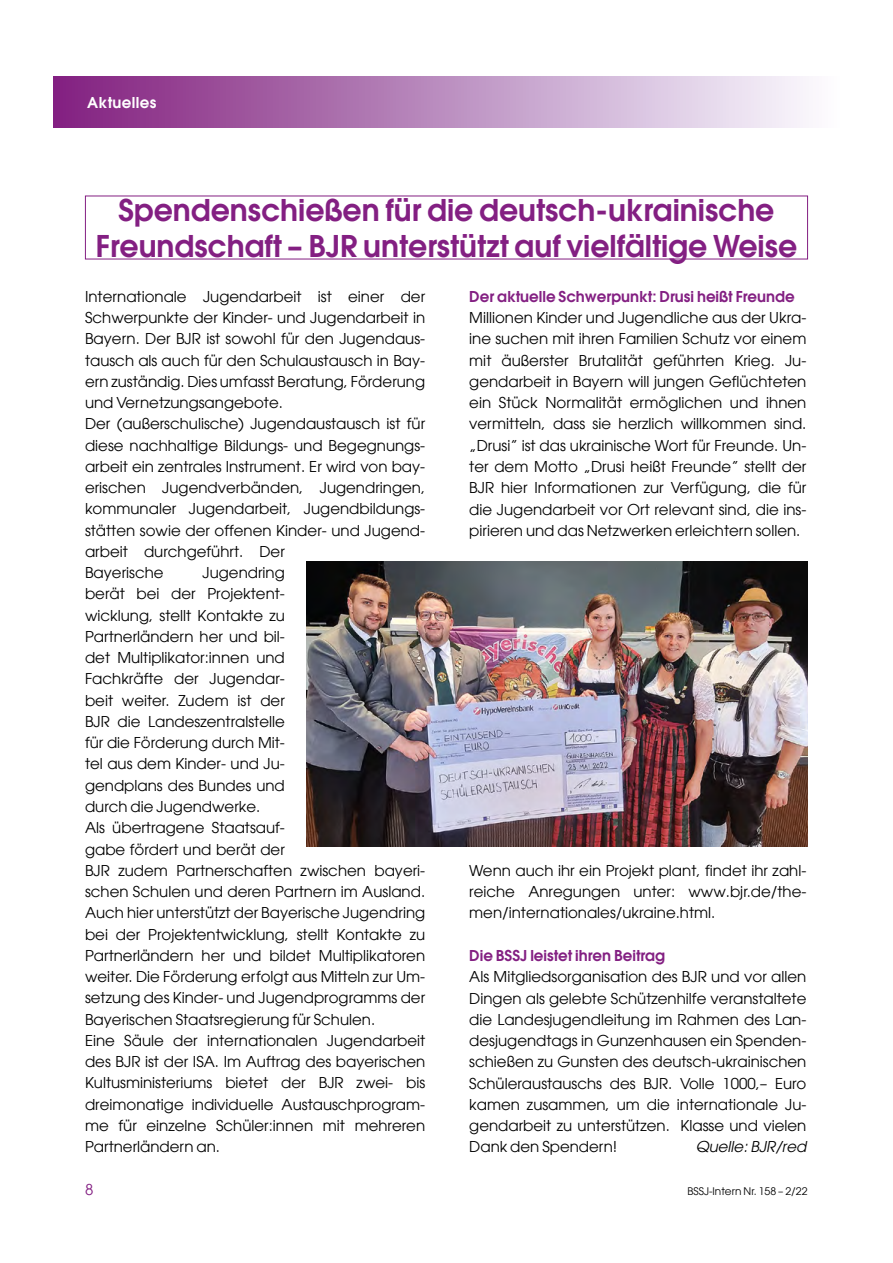
<style>
.page{position:relative;width:893px;height:1263px;background:#fff}
.page>*{position:absolute;margin:0;border:0;box-sizing:border-box;transform-origin:0 0}
.t1{font:600 30px/36px "Avant Garde LT";color:#831f82;text-align:center}
.t2{font:15px/21.3px "Avant Garde LT";color:#000;text-align:justify}
.t3{font:600 15px "Avant Garde LT";color:#831f82}
.t4{font:italic 15px "Avant Garde LT";color:#000}
.t5{font:600 15px "Avant Garde LT";letter-spacing:.025em;color:#fff}
.t6{font:15px "Avant Garde LT";color:#831f82}
.t7{font:10.5px "Avant Garde LT";color:#000}
</style>
<div class="page">
<div style="left:53px;top:77px;width:787px;height:51px;background:linear-gradient(to right,#801f7e,#faffff)"></div>
<img style="left:306px;top:561px;width:502px;height:285px">
<p class="t5" style="left:87px;top:92px;width:71px">Aktuelles</p>
<h1 class="t1" style="left:96px;top:191px;width:703px">Spendenschießen für die deutsch-ukrainische<br>Freundschaft – BJR unterstützt auf vielfältige Weise</h1>
<p class="t2" style="left:85px;top:286px;width:342px;text-align:left">Internationale Jugendarbeit ist einer der Schwerpunkte der Kinder- und Jugendarbeit in Bayern. Der BJR ist sowohl für den Jugendaus&shy;tausch als auch für den Schulaustausch in Bay&shy;ern zuständig. Dies umfasst Beratung, Förderung und Vernetzungsangebote.<br>Der (außerschulische) Jugendaustausch ist für diese nachhaltige Bildungs- und Begegnungs&shy;arbeit ein zentrales Instrument. Er wird von bay&shy;erischen Jugendverbänden, Jugendringen, kommunaler Jugendarbeit, Jugendbildungs&shy;stätten sowie der offenen Kinder- und Jugend&shy;arbeit durchgeführt. Der<br>Bayerische</p>
<p class="t2" style="left:85px;top:562px;width:342px;text-align:left;text-indent:117px">Jugendring<br>berät bei der Projektent-<br>wicklung, stellt Kontakte zu<br>Partnerländern her und bil-<br>det Multiplikator:innen und<br>Fachkräfte der Jugendar-<br>beit weiter. Zudem ist der<br>BJR die Landeszentralstelle<br>für die Förderung durch Mit-<br>tel aus dem Kinder- und Ju-<br>gendplans des Bundes und<br>durch die Jugendwerke.<br>Als übertragene Staatsauf-<br>gabe fördert und berät der<br>BJR zudem Partnerschaften zwischen bayeri&shy;schen Schulen und deren Partnern im Ausland.<br>Auch hier unterstützt der Bayerische Jugendring bei der Projektentwicklung, stellt Kontakte zu Partnerländern her und bildet Multiplikatoren weiter. Die Förderung erfolgt aus Mitteln zur Um&shy;setzung des Kinder- und Jugendprogramms der Bayerischen Staatsregierung für Schulen.<br>Eine Säule der internationalen Jugendarbeit des BJR ist der ISA. Im Auftrag des bayerischen Kultusministeriums bietet der BJR zwei- bis dreimonatige individuelle Austauschprogram&shy;me für einzelne Schüler:innen mit mehreren Partnerländern an.</p>
<p class="t3" style="left:469px;top:287px;width:327px">Der aktuelle Schwerpunkt: Drusi heißt Freunde</p>
<p class="t2" style="left:469px;top:307px;width:339px">Millionen Kinder und Jugendliche aus der Ukra&shy;ine suchen mit ihren Familien Schutz vor einem mit äußerster Brutalität geführten Krieg. Ju&shy;gendarbeit in Bayern will jungen Geflüchteten ein Stück Normalität ermöglichen und ihnen vermitteln, dass sie herzlich willkommen sind. „Drusi” ist das ukrainische Wort für Freunde. Un&shy;ter dem Motto „Drusi heißt Freunde” stellt der BJR hier Informationen zur Verfügung, die für die Jugendarbeit vor Ort relevant sind, die ins&shy;pirieren und das Netzwerken erleichtern sollen.</p>
<p class="t2" style="left:469px;top:860px;width:339px">Wenn auch ihr ein Projekt plant, findet ihr zahl&shy;reiche Anregungen unter: www.bjr.de/the&shy;men/internationales/ukraine.html.</p>
<p class="t3" style="left:469px;top:946px;width:197px">Die BSSJ leistet ihren Beitrag</p>
<p class="t2" style="left:469px;top:966px;width:339px">Als Mitgliedsorganisation des BJR und vor allen Dingen als gelebte Schützenhilfe veranstaltete die Landesjugendleitung im Rahmen des Lan&shy;desjugendtags in Gunzenhausen ein Spenden&shy;schießen zu Gunsten des deutsch-ukrainischen Schüleraustauschs des BJR. Volle 1000,– Euro kamen zusammen, um die internationale Ju&shy;gendarbeit zu unterstützen. Klasse und vielen Dank den Spendern!</p>
<p class="t4" style="left:696px;top:1138px;width:112px">Quelle: BJR/red</p>
<p class="t6" style="left:85px;top:1180px;width:10px">8</p>
<p class="t7" style="left:688px;top:1185px;width:121px">BSSJ-Intern Nr. 158 – 2/22</p>
</div>
